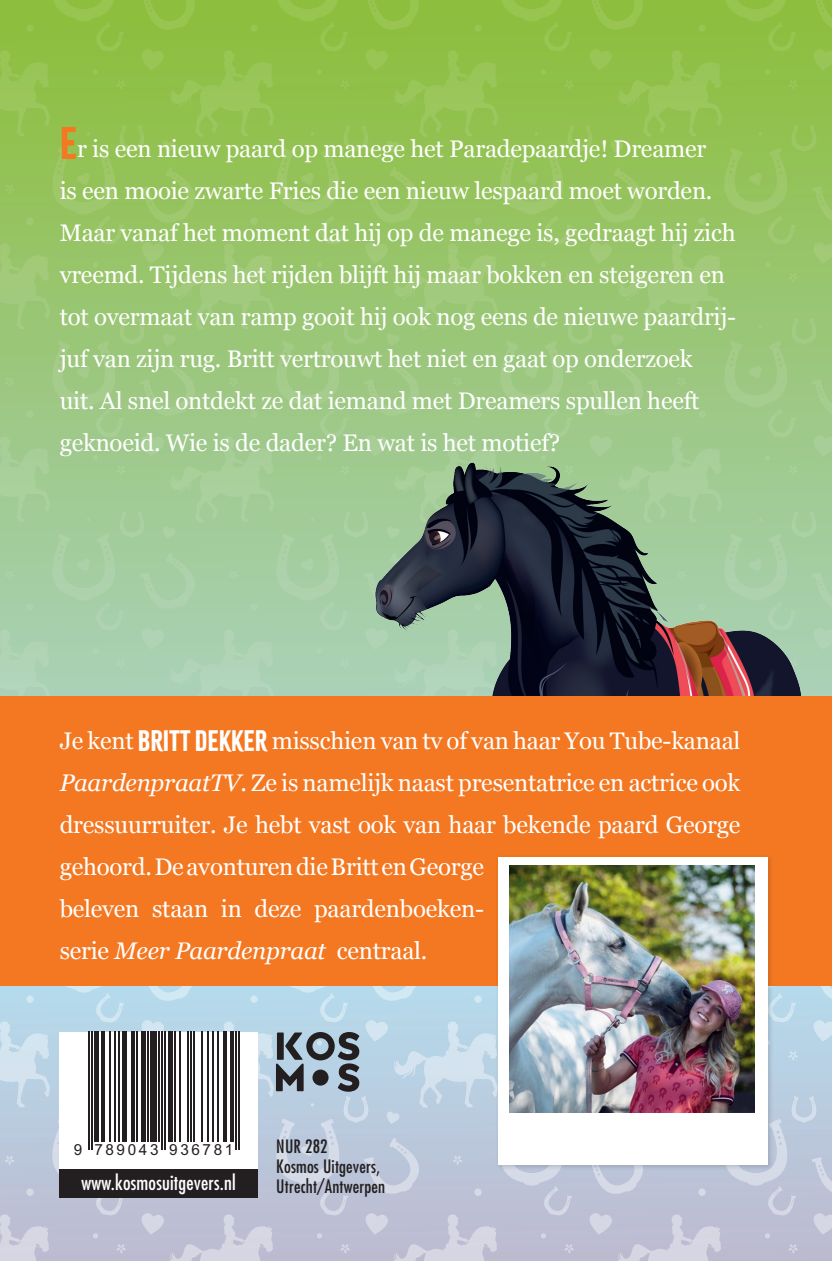
<style>
.page{position:relative;width:832px;height:1261px;background:#fff}
.page>*{position:absolute;margin:0;border:0;box-sizing:border-box;transform-origin:0 0}
.t1{font:24px/42px "Georgia";letter-spacing:-.01em;color:#fff}
.t2{font:condensed 20px "Futura Std";letter-spacing:.01em;color:#fff}
.t3{font:condensed 18px/19.8px "Futura Std";letter-spacing:.01em;color:#231f20}
.t4{font:15.4px "Arial";letter-spacing:.17em;color:#231f20}
.s1{font-family:"Citrus Gothic Solid";font-size:40px;color:#f47721}
.s2{font-family:"Citrus Gothic Solid";font-size:26px}
.s3{font-style:italic}
</style>
<div class="page">
<div style="left:0;top:0;width:831px;height:739px;background:linear-gradient(to bottom,#8ebe3d,#add2c0)"></div>
<svg style="left:0;top:985px;width:831px;height:276px;background:#becadd"></svg>
<img style="left:219px;top:336px;width:612px;height:360px">
<div style="left:59px;top:1031px;width:199px;height:138px;background:#fff"></div>
<hr style="left:88px;top:1031px;width:2px;height:119px;background:#231f20">
<hr style="left:91px;top:1031px;width:2px;height:119px;background:#231f20">
<div style="left:94px;top:1031px;width:5px;height:111px;background:#231f20"></div>
<hr style="left:101px;top:1031px;width:3px;height:111px;background:#231f20">
<hr style="left:109px;top:1031px;width:1px;height:111px;background:#231f20">
<hr style="left:114px;top:1031px;width:1px;height:111px;background:#231f20">
<hr style="left:118px;top:1031px;width:2px;height:111px;background:#231f20">
<hr style="left:122px;top:1031px;width:4px;height:111px;background:#231f20">
<hr style="left:131px;top:1031px;width:3px;height:111px;background:#231f20">
<hr style="left:136px;top:1031px;width:1px;height:111px;background:#231f20">
<hr style="left:141px;top:1031px;width:4px;height:111px;background:#231f20">
<hr style="left:147px;top:1031px;width:2px;height:111px;background:#231f20">
<div style="left:150px;top:1031px;width:7px;height:111px;background:#231f20"></div>
<hr style="left:158px;top:1031px;width:2px;height:111px;background:#231f20">
<hr style="left:161px;top:1031px;width:2px;height:119px;background:#231f20">
<hr style="left:165px;top:1031px;width:1px;height:119px;background:#231f20">
<hr style="left:168px;top:1031px;width:4px;height:111px;background:#231f20">
<hr style="left:174px;top:1031px;width:2px;height:111px;background:#231f20">
<hr style="left:179px;top:1031px;width:1px;height:111px;background:#231f20">
<hr style="left:187px;top:1031px;width:1px;height:111px;background:#231f20">
<hr style="left:190px;top:1031px;width:2px;height:111px;background:#231f20">
<hr style="left:193px;top:1031px;width:2px;height:111px;background:#231f20">
<hr style="left:201px;top:1031px;width:2px;height:111px;background:#231f20">
<hr style="left:207px;top:1031px;width:2px;height:111px;background:#231f20">
<hr style="left:212px;top:1031px;width:2px;height:111px;background:#231f20">
<hr style="left:217px;top:1031px;width:1px;height:111px;background:#231f20">
<hr style="left:223px;top:1031px;width:4px;height:111px;background:#231f20">
<hr style="left:230px;top:1031px;width:3px;height:111px;background:#231f20">
<hr style="left:234px;top:1031px;width:2px;height:119px;background:#231f20">
<hr style="left:238px;top:1031px;width:1px;height:119px;background:#231f20">
<svg style="left:276px;top:1032px;width:83px;height:59px;background:#75828d"></svg>
<div style="left:312px;top:1069px;width:16px;height:16px;background:#231f20;border-radius:50%"></div>
<div style="left:59px;top:1169px;width:199px;height:29px;background:#231f20"></div>
<div style="left:0;top:696px;width:831px;height:289px;background:#f47721"></div>
<div style="left:495px;top:854px;width:278px;height:317px;background:#231f20;opacity:.17"></div>
<div style="left:498px;top:857px;width:269px;height:308px;background:#fff"></div>
<img style="left:509px;top:865px;width:245px;height:248px">
<img style="left:831px;top:42px;width:1px;height:68px">
<svg style="left:0;top:1253px;width:4px;height:8px"></svg>
<svg style="left:830px;top:1253px;width:2px;height:8px"></svg>
<p class="t1" style="left:60px;top:127px;width:677px"><span class="s1">E</span>r is een nieuw paard op manege het Paradepaardje! Dreamer<br>is een mooie zwarte Fries die een nieuw lespaard moet worden.<br>Maar vanaf het moment dat hij op de manege is, gedraagt hij zich vreemd. Tijdens het rijden blijft hij maar bokken en steigeren en tot overmaat van ramp gooit hij ook nog eens de nieuwe paardrij&shy;juf van zijn rug. Britt vertrouwt het niet en gaat op onderzoek<br>uit. Al snel ontdekt ze dat iemand met Dreamers spullen heeft geknoeid. Wie is de dader? En wat is het motief?</p>
<p class="t1" style="left:60px;top:719px;width:681px">Je kent <span class="s2">BRITT DEKKER</span> misschien van tv of van haar You Tube-kanaal <span class="s3">PaardenpraatTV</span>. Ze is namelijk naast presentatrice en actrice ook dressuurruiter. Je hebt vast ook van haar bekende paard George gehoord. De avonturen die Britt en George<br>beleven staan in deze paardenboeken-<br>serie <span class="s3">Meer Paardenpraat</span> centraal.</p>
<p class="t4" style="left:74px;top:1139px;width:161px">9 789043 936781</p>
<p class="t3" style="left:276px;top:1136px;width:105px">NUR 282<br>Kosmos Uitgevers,</p>
<p class="t2" style="left:81px;top:1170px;width:156px">www.kosmosuitgevers.nl</p>
<p class="t3" style="left:276px;top:1176px;width:110px">Utrecht/Antwerpen</p>
</div>
